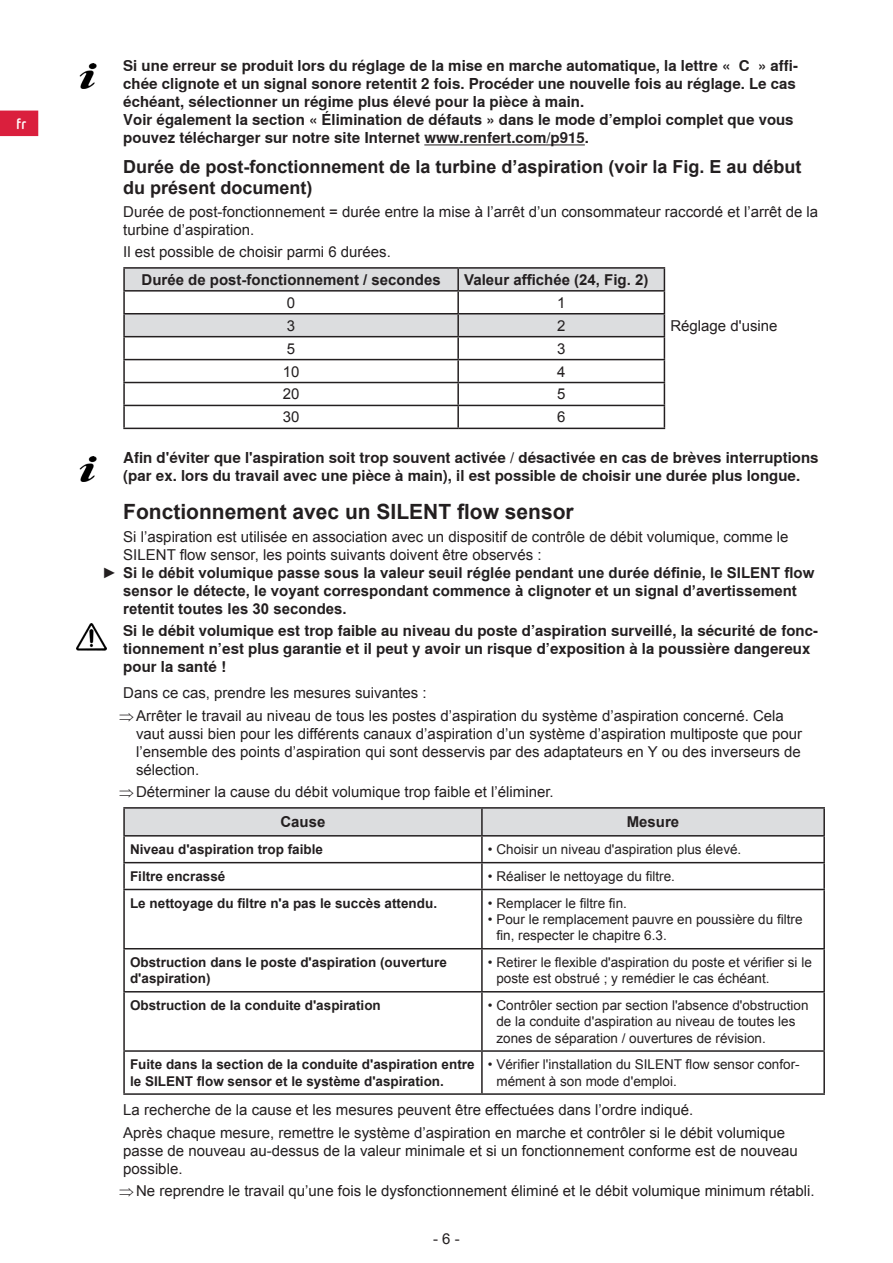
<style>
.page{position:relative;width:893px;height:1263px;background:#fff}
.page>*{position:absolute;margin:0;border:0;box-sizing:border-box;transform-origin:0 0}
.Titel_1_1{font:700 21px "Arial";color:#231f20}
.Titel_1_1_1{font:700 18px/21.6px "Arial";color:#231f20}
.Fließtext{font:15px/18px "Arial";color:#231f20}
.Hinweis_mit_Symbol_7mm_hoch{font:700 15px/18px "Nimbus Sans Global J";color:#231f20}
.Überschrift{font:700 15px/18px "Arial";color:#231f20}
.Gefahr_mit_Symbol_7mm_hoch{font:700 15px/18px "Nimbus Sans Global J";color:#231f20}
.Werte{font:15px "Arial";color:#231f20}
.Bezeichnung{font:15px "Arial";color:#231f20}
.t1{font:700 15px "Netto Pro";color:#fff}
.t2{font:13.5px/16.2px "Arial";color:#231f20}
.Fehler{font:700 13.5px/16.2px "Arial";color:#231f20}
</style>
<div class="page">
<div style="left:1px;top:111px;width:37px;height:24px;background:#da1f3d"></div>
<div style="left:0;top:111px;width:38px;height:25px;border:2px solid #da1f3d"></div>
<hr style="left:424px;top:145px;width:161px;height:1px;background:#231f20">
<img style="left:79px;top:64px;width:18px;height:25px">
<hr style="left:123px;top:267px;width:335px;height:2px;background:#231f20">
<hr style="left:123px;top:269px;width:2px;height:21px;background:#231f20">
<hr style="left:458px;top:267px;width:207px;height:2px;background:#231f20">
<hr style="left:123px;top:290px;width:335px;height:2px;background:#231f20">
<hr style="left:123px;top:292px;width:2px;height:21px;background:#231f20">
<hr style="left:123px;top:313px;width:335px;height:1px;background:#231f20">
<hr style="left:123px;top:314px;width:2px;height:22px;background:#231f20">
<hr style="left:123px;top:336px;width:335px;height:1px;background:#231f20">
<hr style="left:123px;top:337px;width:2px;height:22px;background:#231f20">
<hr style="left:123px;top:359px;width:335px;height:1px;background:#231f20">
<hr style="left:123px;top:360px;width:2px;height:22px;background:#231f20">
<hr style="left:123px;top:382px;width:335px;height:1px;background:#231f20">
<hr style="left:123px;top:383px;width:2px;height:22px;background:#231f20">
<hr style="left:123px;top:405px;width:335px;height:1px;background:#231f20">
<hr style="left:123px;top:406px;width:2px;height:22px;background:#231f20">
<svg style="left:124px;top:268px;width:541px;height:160px"></svg>
<hr style="left:123px;top:428px;width:335px;height:1px;background:#231f20">
<hr style="left:458px;top:428px;width:207px;height:1px;background:#231f20">
<img style="left:79px;top:457px;width:18px;height:24px">
<img style="left:77px;top:624px;width:29px;height:27px">
<div style="left:125px;top:809px;width:698px;height:26px;background:#dcdddf"></div>
<hr style="left:123px;top:807px;width:359px;height:2px;background:#231f20">
<hr style="left:123px;top:809px;width:2px;height:26px;background:#231f20">
<hr style="left:482px;top:807px;width:343px;height:2px;background:#231f20">
<hr style="left:481px;top:809px;width:2px;height:26px;background:#231f20">
<hr style="left:823px;top:809px;width:2px;height:26px;background:#231f20">
<hr style="left:123px;top:835px;width:359px;height:1px;background:#231f20">
<hr style="left:123px;top:836px;width:2px;height:26px;background:#231f20">
<hr style="left:482px;top:835px;width:343px;height:1px;background:#231f20">
<hr style="left:481px;top:836px;width:2px;height:26px;background:#231f20">
<hr style="left:823px;top:836px;width:2px;height:26px;background:#231f20">
<hr style="left:123px;top:862px;width:359px;height:1px;background:#231f20">
<hr style="left:123px;top:863px;width:2px;height:26px;background:#231f20">
<hr style="left:482px;top:862px;width:343px;height:1px;background:#231f20">
<hr style="left:481px;top:863px;width:2px;height:26px;background:#231f20">
<hr style="left:823px;top:863px;width:2px;height:26px;background:#231f20">
<hr style="left:123px;top:889px;width:359px;height:1px;background:#231f20">
<hr style="left:123px;top:890px;width:2px;height:58px;background:#231f20">
<hr style="left:482px;top:889px;width:343px;height:1px;background:#231f20">
<hr style="left:481px;top:890px;width:2px;height:58px;background:#231f20">
<hr style="left:823px;top:890px;width:2px;height:58px;background:#231f20">
<hr style="left:123px;top:948px;width:359px;height:1px;background:#231f20">
<hr style="left:123px;top:949px;width:2px;height:42px;background:#231f20">
<hr style="left:482px;top:948px;width:343px;height:1px;background:#231f20">
<hr style="left:481px;top:949px;width:2px;height:42px;background:#231f20">
<hr style="left:823px;top:949px;width:2px;height:42px;background:#231f20">
<hr style="left:123px;top:991px;width:359px;height:1px;background:#231f20">
<hr style="left:123px;top:992px;width:2px;height:58px;background:#231f20">
<hr style="left:482px;top:991px;width:343px;height:1px;background:#231f20">
<hr style="left:481px;top:992px;width:2px;height:58px;background:#231f20">
<hr style="left:823px;top:992px;width:2px;height:58px;background:#231f20">
<hr style="left:123px;top:1050px;width:359px;height:2px;background:#231f20">
<hr style="left:123px;top:1052px;width:2px;height:41px;background:#231f20">
<hr style="left:482px;top:1050px;width:343px;height:2px;background:#231f20">
<hr style="left:481px;top:1052px;width:2px;height:41px;background:#231f20">
<hr style="left:823px;top:1052px;width:2px;height:41px;background:#231f20">
<hr style="left:123px;top:1093px;width:359px;height:2px;background:#231f20">
<hr style="left:482px;top:1093px;width:343px;height:2px;background:#231f20">
<p class="t1" style="left:16px;top:114px;width:12px">fr</p>
<p class="Hinweis_mit_Symbol_7mm_hoch" style="left:123px;top:56px;width:676px">Si une erreur se produit lors du réglage de la mise en marche automatique, la lettre « C » affi&shy;chée clignote et un signal sonore retentit 2 fois. Procéder une nouvelle fois au réglage. Le cas échéant, sélectionner un régime plus élevé pour la pièce à main.<br>Voir également la section « Élimination de défauts » dans le mode d’emploi complet que vous pouvez télécharger sur notre site Internet www.renfert.com/p915.</p>
<p class="Titel_1_1_1" style="left:123px;top:156px;width:680px">Durée de post-fonctionnement de la turbine d’aspiration (voir la Fig. E au début du présent document)</p>
<p class="Fließtext" style="left:123px;top:203px;width:696px">Durée de post-fonctionnement = durée entre la mise à l’arrêt d’un consommateur raccordé et l’arrêt de la turbine d’aspiration.</p>
<p class="Fließtext" style="left:123px;top:243px;width:269px">Il est possible de choisir parmi 6 durées.</p>
<p class="Überschrift" style="left:141px;top:271px;width:301px">Durée de post-fonctionnement / secondes</p>
<p class="Überschrift" style="left:464px;top:271px;width:186px">Valeur affichée (24, Fig. 2)</p>
<p class="Werte" style="left:287px;top:293px;width:10px">0</p>
<p class="Werte" style="left:557px;top:293px;width:10px">1</p>
<p class="Werte" style="left:287px;top:316px;width:10px">3</p>
<p class="Werte" style="left:557px;top:316px;width:10px">2</p>
<p class="Bezeichnung" style="left:670px;top:316px;width:109px">Réglage d'usine</p>
<p class="Werte" style="left:287px;top:338px;width:10px">5</p>
<p class="Werte" style="left:557px;top:338px;width:10px">3</p>
<p class="Werte" style="left:283px;top:361px;width:18px">10</p>
<p class="Werte" style="left:557px;top:361px;width:10px">4</p>
<p class="Werte" style="left:283px;top:384px;width:18px">20</p>
<p class="Werte" style="left:557px;top:384px;width:10px">5</p>
<p class="Werte" style="left:283px;top:407px;width:18px">30</p>
<p class="Werte" style="left:557px;top:407px;width:10px">6</p>
<p class="Hinweis_mit_Symbol_7mm_hoch" style="left:123px;top:449px;width:697px">Afin d'éviter que l'aspiration soit trop souvent activée / désactivée en cas de brèves interruptions (par ex. lors du travail avec une pièce à main), il est possible de choisir une durée plus longue.</p>
<p class="Titel_1_1" style="left:123px;top:498px;width:452px">Fonctionnement avec un SILENT flow sensor</p>
<p class="Fließtext" style="left:123px;top:527px;width:667px">Si l’aspiration est utilisée en association avec un dispositif de contrôle de débit volumique, comme le<br>SILENT flow sensor, les points suivants doivent être observés :</p>
<p class="Überschrift" style="left:123px;top:564px;width:693px;text-indent:-21px">► Si le débit volumique passe sous la valeur seuil réglée pendant une durée définie, le SILENT flow sensor le détecte, le voyant correspondant commence à clignoter et un signal d’avertissement retentit toutes les 30 secondes.</p>
<p class="Gefahr_mit_Symbol_7mm_hoch" style="left:123px;top:622px;width:696px">Si le débit volumique est trop faible au niveau du poste d’aspiration surveillé, la sécurité de fonc&shy;tionnement n’est plus garantie et il peut y avoir un risque d’exposition à la poussière dangereux pour la santé !</p>
<p class="Fließtext" style="left:123px;top:684px;width:305px">Dans ce cas, prendre les mesures suivantes :</p>
<p class="Fließtext" style="left:136px;top:706px;width:667px;text-indent:-17px">⇒Arrêter le travail au niveau de tous les postes d’aspiration du système d’aspiration concerné. Cela vaut aussi bien pour les différents canaux d’aspiration d’un système d’aspiration multiposte que pour l’ensemble des points d’aspiration qui sont desservis par des adaptateurs en Y ou des inverseurs de sélection.</p>
<p class="Fließtext" style="left:119px;top:783px;width:436px">⇒Déterminer la cause du débit volumique trop faible et l’éliminer.</p>
<p class="Überschrift" style="left:280px;top:813px;width:47px">Cause</p>
<p class="Überschrift" style="left:627px;top:813px;width:54px">Mesure</p>
<p class="Fehler" style="left:130px;top:842px;width:195px">Niveau d'aspiration trop faible</p>
<p class="t2" style="left:488px;top:841px;width:255px">• Choisir un niveau d'aspiration plus élevé.</p>
<p class="Fehler" style="left:130px;top:868px;width:97px">Filtre encrassé</p>
<p class="t2" style="left:488px;top:868px;width:189px">• Réaliser le nettoyage du filtre.</p>
<p class="Fehler" style="left:130px;top:895px;width:309px">Le nettoyage du filtre n'a pas le succès attendu.</p>
<p class="t2" style="left:488px;top:895px;width:141px">• Remplacer le filtre fin.</p>
<p class="t2" style="left:496px;top:911px;width:308px;text-indent:-9px">• Pour le remplacement pauvre en poussière du filtre fin, respecter le chapitre 6.3.</p>
<p class="Fehler" style="left:130px;top:955px;width:318px">Obstruction dans le poste d'aspiration (ouverture d'aspiration)</p>
<p class="t2" style="left:496px;top:954px;width:317px;text-indent:-9px">• Retirer le flexible d'aspiration du poste et vérifier si le poste est obstrué ; y remédier le cas échéant.</p>
<p class="Fehler" style="left:130px;top:998px;width:252px">Obstruction de la conduite d'aspiration</p>
<p class="t2" style="left:496px;top:997px;width:314px;text-indent:-9px">• Contrôler section par section l'absence d'obstruction de la conduite d'aspiration au niveau de toutes les zones de séparation / ouvertures de révision.</p>
<p class="Fehler" style="left:130px;top:1057px;width:346px">Fuite dans la section de la conduite d'aspiration entre le SILENT flow sensor et le système d'aspiration.</p>
<p class="t2" style="left:496px;top:1057px;width:305px;text-indent:-9px">• Vérifier l'installation du SILENT flow sensor confor&shy;mément à son mode d'emploi.</p>
<p class="Fließtext" style="left:123px;top:1101px;width:572px">La recherche de la cause et les mesures peuvent être effectuées dans l’ordre indiqué.</p>
<p class="Fließtext" style="left:123px;top:1123px;width:676px">Après chaque mesure, remettre le système d’aspiration en marche et contrôler si le débit volumique passe de nouveau au-dessus de la valeur minimale et si un fonctionnement conforme est de nouveau possible.</p>
<p class="Fließtext" style="left:119px;top:1182px;width:697px">⇒Ne reprendre le travail qu’une fois le dysfonctionnement éliminé et le débit volumique minimum rétabli.</p>
<p class="Fließtext" style="left:433px;top:1230px;width:28px">- 6 -</p>
</div>
